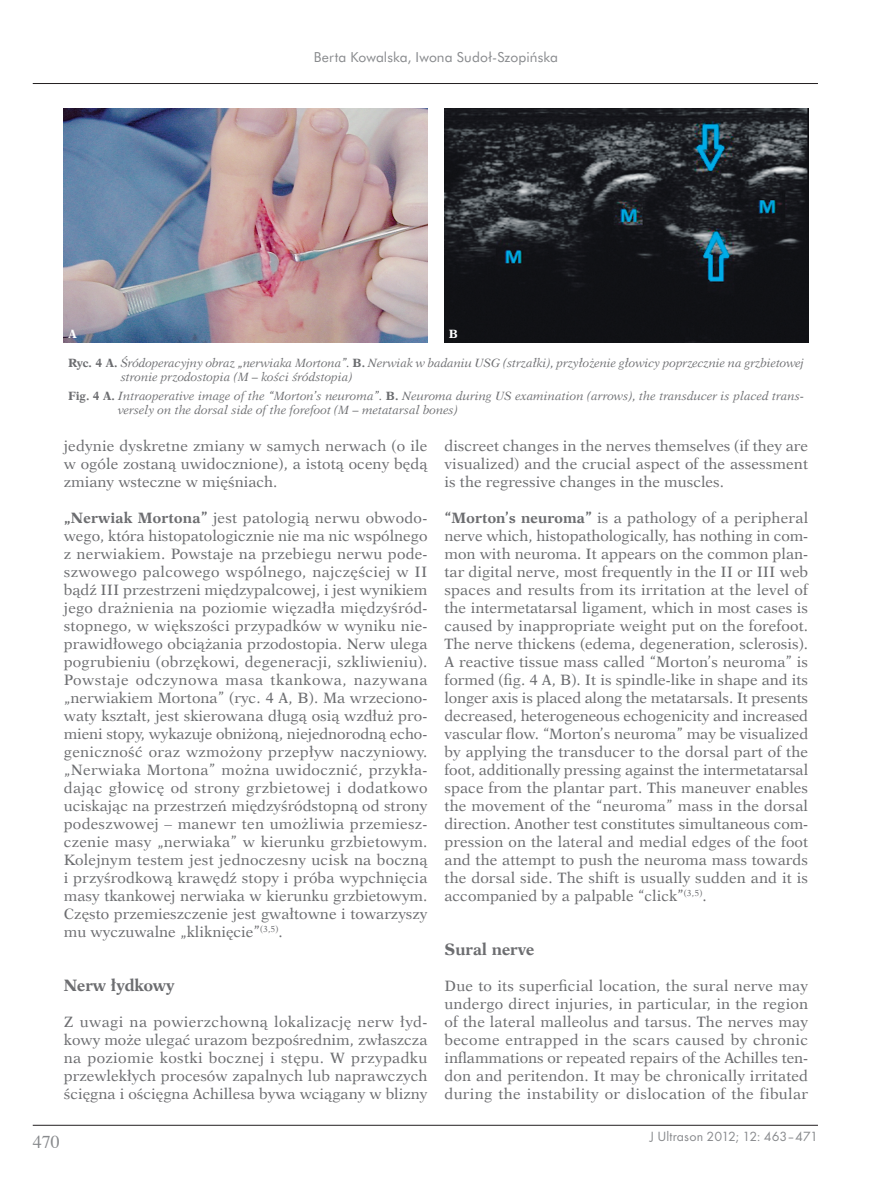
<style>
.page{position:relative;width:872px;height:1191px;background:#fff}
.page>*{position:absolute;margin:0;border:0;box-sizing:border-box;transform-origin:0 0}
.t1{font:18px "Times";color:#888a8d}
.t2{font:700 16.5px "Dutch 823 EU";color:#6c6d70}
.t3{font:15px/18px "Dutch 823 EU";color:#6c6d70;text-align:justify}
.t4{font:13.8px "Futura PL";letter-spacing:.01em;color:#888a8d}
.t5{font:13.8px "Pfutura";color:#888a8d}
.t6{font:italic 12px/14.4px "Dutch 823 EU";color:#6c6d70}
.t7{font:700 12px "Dutch 823 EU";color:#fff}
.s1{font-weight:700;font-style:normal}
.s2{font-weight:700}
</style>
<div class="page">
<hr style="left:33px;top:1125px;width:785px;height:1px;background:#231f20">
<hr style="left:33px;top:83px;width:785px;height:1px;background:#231f20">
<img style="left:64px;top:108px;width:363px;height:234px">
<img style="left:444px;top:108px;width:364px;height:234px">
<p class="t4" style="left:314px;top:51px;width:246px">Berta Kowalska, Iwona Sudoł-Szopiƒska</p>
<p class="t7" style="left:68px;top:326px;width:10px">A</p>
<p class="t7" style="left:449px;top:326px;width:11px">B</p>
<p class="t6" style="left:121px;top:355px;width:684px;text-indent:-53px"><span class="s1">Ryc. 4 A.</span> Śródoperacyjny obraz „nerwiaka Mortona”. <span class="s1">B.</span> Nerwiak w badaniu USG (strzałki), przyłożenie głowicy poprzecznie na grzbietowej stronie przodostopia (M – kości śródstopia)</p>
<p class="t6" style="left:118px;top:388px;width:687px;text-indent:-50px"><span class="s1">Fig. 4 A.</span> Intraoperative image of the “Morton’s neuroma”. <span class="s1">B.</span> Neuroma during US examination (arrows), the transducer is placed trans&shy;versely on the dorsal side of the forefoot (M – metatarsal bones)</p>
<p class="t3" style="left:64px;top:436px;width:365px">jedynie dyskretne zmiany w samych nerwach (o ile w ogóle zostaną uwidocznione), a istotą oceny będą zmiany wsteczne w mięśniach.</p>
<p class="t3" style="left:64px;top:508px;width:365px"><span class="s2">„Nerwiak Mortona”</span> jest patologią nerwu obwodo&shy;wego, która histopatologicznie nie ma nic wspólnego z nerwiakiem. Powstaje na przebiegu nerwu pode&shy;szwowego palcowego wspólnego, najczęściej w II bądź III przestrzeni międzypalcowej, i jest wynikiem jego drażnienia na poziomie więzadła międzyśród&shy;stopnego, w większości przypadków w wyniku nie&shy;prawidłowego obciążania przodostopia. Nerw ulega pogrubieniu (obrzękowi, degeneracji, szkliwieniu).<br>Powstaje odczynowa masa tkankowa, nazywana „nerwiakiem Mortona” (ryc. 4 A, B). Ma wrzeciono&shy;waty kształt, jest skierowana długą osią wzdłuż pro&shy;mieni stopy, wykazuje obniżoną, niejednorodną echo&shy;geniczność oraz wzmożony przepływ naczyniowy. „Nerwiaka Mortona” można uwidocznić, przykła&shy;dając głowicę od strony grzbietowej i dodatkowo uciskając na przestrzeń międzyśródstopną od strony podeszwowej – manewr ten umożliwia przemiesz&shy;czenie masy „nerwiaka” w kierunku grzbietowym.<br>Kolejnym testem jest jednoczesny ucisk na boczną i przyśrodkową krawędź stopy i próba wypchnięcia masy tkankowej nerwiaka w kierunku grzbietowym.<br>Często przemieszczenie jest gwałtowne i towarzyszy mu wyczuwalne „kliknięcie”<sup>(3,5)</sup>.</p>
<p class="t2" style="left:64px;top:975px;width:112px">Nerw łydkowy</p>
<p class="t3" style="left:64px;top:1012px;width:365px">Z uwagi na powierzchowną lokalizację nerw łyd&shy;kowy może ulegać urazom bezpośrednim, zwłaszcza na poziomie kostki bocznej i stępu. W przypadku przewlekłych procesów zapalnych lub naprawczych ścięgna i ościęgna Achillesa bywa wciągany w blizny</p>
<p class="t3" style="left:444px;top:436px;width:365px">discreet changes in the nerves themselves (if they are visualized) and the crucial aspect of the assessment is the regressive changes in the muscles.</p>
<p class="t3" style="left:444px;top:508px;width:365px"><span class="s2">“Morton’s neuroma”</span> is a pathology of a peripheral nerve which, histopathologically, has nothing in com&shy;mon with neuroma. It appears on the common plan&shy;tar digital nerve, most frequently in the II or III web spaces and results from its irritation at the level of the intermetatarsal ligament, which in most cases is caused by inappropriate weight put on the forefoot.<br>The nerve thickens (edema, degeneration, sclerosis).<br>A reactive tissue mass called “Morton’s neuroma” is formed (fig. 4 A, B). It is spindle-like in shape and its longer axis is placed along the metatarsals. It presents decreased, heterogeneous echogenicity and increased vascular flow. “Morton’s neuroma” may be visualized by applying the transducer to the dorsal part of the foot, additionally pressing against the intermetatarsal space from the plantar part. This maneuver enables the movement of the “neuroma” mass in the dorsal direction. Another test constitutes simultaneous com&shy;pression on the lateral and medial edges of the foot and the attempt to push the neuroma mass towards the dorsal side. The shift is usually sudden and it is accompanied by a palpable “click”<sup>(3,5)</sup>.</p>
<p class="t2" style="left:444px;top:939px;width:91px">Sural nerve</p>
<p class="t3" style="left:444px;top:976px;width:365px">Due to its superficial location, the sural nerve may undergo direct injuries, in particular, in the region of the lateral malleolus and tarsus. The nerves may become entrapped in the scars caused by chronic inflammations or repeated repairs of the Achilles ten&shy;don and peritendon. It may be chronically irritated during the instability or dislocation of the fibular</p>
<p class="t1" style="left:33px;top:1134px;width:29px">470</p>
<p class="t5" style="left:649px;top:1130px;width:170px">J Ultrason 2012; 12: 463–471</p>
</div>
